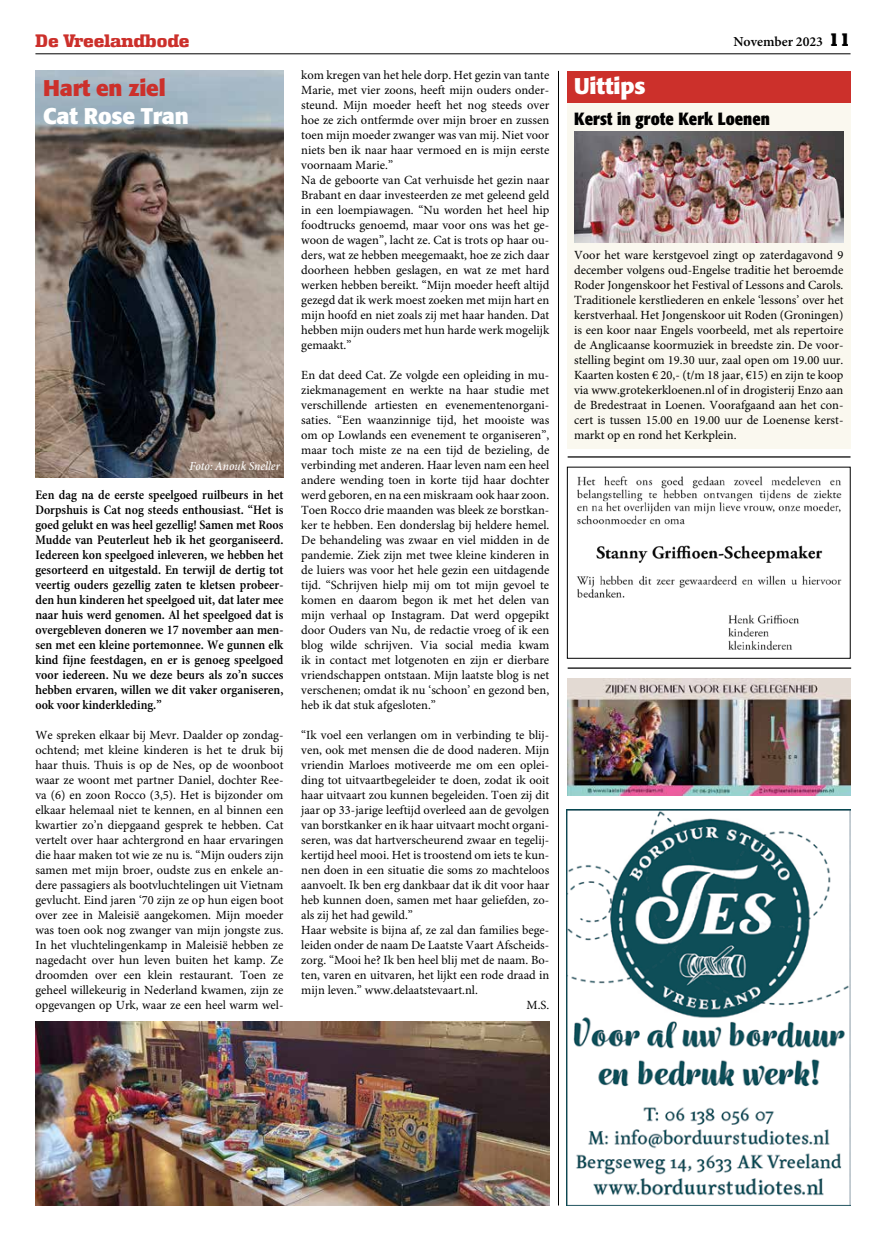
<style>
.page{position:relative;width:886px;height:1241px;background:#fff}
.page>*{position:absolute;margin:0;border:0;box-sizing:border-box;transform-origin:0 0}
.t1{font:700 22.5px "Formata";letter-spacing:-.01em;color:#fff}
.t2{font:700 22.5px "Formata";letter-spacing:-.01em;color:#cc302b}
.t3{font:700 condensed 17.5px "Formata";color:#000}
.t4{font:800 17.5px "Enschede";color:#cc302b}
.t5{font:600 13.75px "Minion Pro";color:#000}
.t6{font:600 condensed 13.12px/15px "Minion Pro";color:#000;text-align:justify}
.t7{font:12.5px/15px "Minion Pro";color:#000;text-align:justify}
.t8{font:italic 500 condensed 12.5px "Minion Pro";color:#fff}
.s1{font-family:"Enschede";font-weight:800;font-size:17.5px}
</style>
<div class="page">
<hr style="left:35px;top:53px;width:815px;height:1px;background:#000">
<hr style="left:558px;top:71px;width:1px;height:1134px;background:#000">
<div style="left:568px;top:85px;width:283px;height:364px;background:#faf8ef"></div>
<div style="left:567px;top:71px;width:283px;height:32px;background:#cc302b"></div>
<hr style="left:568px;top:456px;width:282px;height:1px;background:#000">
<img style="left:574px;top:131px;width:269px;height:112px">
<hr style="left:568px;top:667px;width:283px;height:1px;background:#000">
<img style="left:35px;top:71px;width:248px;height:406px">
<img style="left:567px;top:809px;width:283px;height:396px">
<img style="left:567px;top:678px;width:283px;height:117px">
<img style="left:576px;top:476px;width:266px;height:175px">
<img style="left:35px;top:1021px;width:514px;height:184px">
<h2 class="t4" style="left:35px;top:30px;width:156px">De Vreelandbode</h2>
<p class="t5" style="left:733px;top:33px;width:119px">November 2023 <span class="s1">11</span></p>
<h1 class="t1" style="left:574px;top:72px;width:73px">Uittips</h1>
<p class="t7" style="left:301px;top:68px;width:250px;text-align:left">kom kregen van het hele dorp. Het gezin van tante Marie, met vier zoons, heeft mijn ouders onder&shy;steund. Mijn moeder heeft het nog steeds over hoe ze zich ontfermde over mijn broer en zussen toen mijn moeder zwanger was van mij. Niet voor niets ben ik naar haar vermoed en is mijn eerste voornaam Marie.”<br>Na de geboorte van Cat verhuisde het gezin naar Brabant en daar investeerden ze met geleend geld in een loempiawagen. “Nu worden het heel hip foodtrucks genoemd, maar voor ons was het ge&shy;woon de wagen”, lacht ze. Cat is trots op haar ou&shy;ders, wat ze hebben meegemaakt, hoe ze zich daar doorheen hebben geslagen, en wat ze met hard werken hebben bereikt. “Mijn moeder heeft altijd gezegd dat ik werk moest zoeken met mijn hart en mijn hoofd en niet zoals zij met haar handen. Dat hebben mijn ouders met hun harde werk mogelijk gemaakt.”</p>
<p class="t7" style="left:301px;top:368px;width:250px">En dat deed Cat. Ze volgde een opleiding in mu&shy;ziekmanagement en werkte na haar studie met verschillende artiesten en evenementenorgani&shy;saties. “Een waanzinnige tijd, het mooiste was om op Lowlands een evenement te organiseren”, maar toch miste ze na een tijd de bezieling, de verbinding met anderen. Haar leven nam een heel andere wending toen in korte tijd haar dochter werd geboren, en na een miskraam ook haar zoon.<br>Toen Rocco drie maanden was bleek ze borstkan&shy;ker te hebben. Een donderslag bij heldere hemel.<br>De behandeling was zwaar en viel midden in de pandemie. Ziek zijn met twee kleine kinderen in de luiers was voor het hele gezin een uitdagende tijd. “Schrijven hielp mij om tot mijn gevoel te komen en daarom begon ik met het delen van mijn verhaal op Instagram. Dat werd opgepikt door Ouders van Nu, de redactie vroeg of ik een blog wilde schrijven. Via social media kwam ik in contact met lotgenoten en zijn er dierbare vriendschappen ontstaan. Mijn laatste blog is net verschenen; omdat ik nu ‘schoon’ en gezond ben, heb ik dat stuk afgesloten.”</p>
<p class="t7" style="left:301px;top:728px;width:250px">“Ik voel een verlangen om in verbinding te blij-</p>
<p class="t7" style="left:301px;top:743px;width:250px">ven, ook met mensen die de dood naderen. Mijn</p>
<p class="t7" style="left:301px;top:758px;width:250px">vriendin Marloes motiveerde me om een oplei-</p>
<p class="t7" style="left:301px;top:773px;width:250px">ding tot uitvaartbegeleider te doen, zodat ik ooit</p>
<p class="t7" style="left:301px;top:788px;width:250px">haar uitvaart zou kunnen begeleiden. Toen zij dit</p>
<p class="t7" style="left:301px;top:803px;width:250px">jaar op 33-jarige leeftijd overleed aan de gevolgen</p>
<p class="t7" style="left:301px;top:818px;width:250px">van borstkanker en ik haar uitvaart mocht organi-</p>
<p class="t7" style="left:301px;top:833px;width:250px">seren, was dat hartverscheurend zwaar en tegelij-</p>
<p class="t7" style="left:301px;top:848px;width:250px">kertijd heel mooi. Het is troostend om iets te kun-</p>
<p class="t7" style="left:301px;top:863px;width:250px">nen doen in een situatie die soms zo machteloos</p>
<p class="t7" style="left:301px;top:878px;width:250px">aanvoelt. Ik ben erg dankbaar dat ik dit voor haar</p>
<p class="t7" style="left:301px;top:893px;width:250px">heb kunnen doen, samen met haar geliefden, zo-</p>
<p class="t7" style="left:301px;top:908px;width:113px">als zij het had gewild.”</p>
<p class="t7" style="left:301px;top:923px;width:250px">Haar website is bijna af, ze zal dan families bege-</p>
<p class="t7" style="left:301px;top:938px;width:250px">leiden onder de naam De Laatste Vaart Afscheids-</p>
<p class="t7" style="left:301px;top:953px;width:249px">zorg. “Mooi he? Ik ben heel blij met de naam. Bo-</p>
<p class="t7" style="left:301px;top:968px;width:250px">ten, varen en uitvaren, het lijkt een rode draad in</p>
<p class="t7" style="left:301px;top:983px;width:178px">mijn leven.” www.delaatstevaart.nl.</p>
<p class="t7" style="left:526px;top:998px;width:24px">M.S.</p>
<h1 class="t2" style="left:43px;top:74px;width:124px">Hart en ziel</h1>
<h1 class="t1" style="left:43px;top:102px;width:147px">Cat Rose Tran</h1>
<h2 class="t3" style="left:574px;top:107px;width:197px">Kerst in grote Kerk Loenen</h2>
<p class="t7" style="left:574px;top:248px;width:271px">Voor het ware kerstgevoel zingt op zaterdagavond 9 december volgens oud-Engelse traditie het beroemde Roder Jongenskoor het Festival of Lessons and Carols.<br>Traditionele kerstliederen en enkele ‘lessons’ over het kerstverhaal. Het Jongenskoor uit Roden (Groningen) is een koor naar Engels voorbeeld, met als repertoire de Anglicaanse koormuziek in breedste zin. De voor&shy;stelling begint om 19.30 uur, zaal open om 19.00 uur.<br>Kaarten kosten € 20,- (t/m 18 jaar, €15) en zijn te koop via www.grotekerkloenen.nl of in drogisterij Enzo aan de Bredestraat in Loenen. Voorafgaand aan het con&shy;cert is tussen 15.00 en 19.00 uur de Loenense kerst&shy;markt op en rond het Kerkplein.</p>
<p class="t8" style="left:189px;top:458px;width:92px">Foto: Anouk Sneller</p>
<p class="t6" style="left:35px;top:488px;width:250px">Een dag na de eerste speelgoed ruilbeurs in het Dorpshuis is Cat nog steeds enthousiast. “Het is goed gelukt en was heel gezellig! Samen met Roos Mudde van Peuterleut heb ik het georganiseerd.<br>Iedereen kon speelgoed inleveren, we hebben het gesorteerd en uitgestald. En terwijl de dertig tot veertig ouders gezellig zaten te kletsen probeer&shy;den hun kinderen het speelgoed uit, dat later mee naar huis werd genomen. Al het speelgoed dat is overgebleven doneren we 17 november aan men&shy;sen met een kleine portemonnee. We gunnen elk kind fijne feestdagen, en er is genoeg speelgoed voor iedereen. Nu we deze beurs als zo’n succes hebben ervaren, willen we dit vaker organiseren, ook voor kinderkleding.”</p>
<p class="t7" style="left:35px;top:728px;width:250px">We spreken elkaar bij Mevr. Daalder op zondag&shy;ochtend; met kleine kinderen is het te druk bij haar thuis. Thuis is op de Nes, op de woonboot waar ze woont met partner Daniel, dochter Ree&shy;va (6) en zoon Rocco (3,5). Het is bijzonder om elkaar helemaal niet te kennen, en al binnen een kwartier zo’n diepgaand gesprek te hebben. Cat vertelt over haar achtergrond en haar ervaringen die haar maken tot wie ze nu is. “Mijn ouders zijn samen met mijn broer, oudste zus en enkele an&shy;dere passagiers als bootvluchtelingen uit Vietnam gevlucht. Eind jaren ‘70 zijn ze op hun eigen boot over zee in Maleisië aangekomen. Mijn moeder was toen ook nog zwanger van mijn jongste zus.<br>In het vluchtelingenkamp in Maleisië hebben ze nagedacht over hun leven buiten het kamp. Ze droomden over een klein restaurant. Toen ze geheel willekeurig in Nederland kwamen, zijn ze opgevangen op Urk, waar ze een heel warm wel-</p>
</div>
